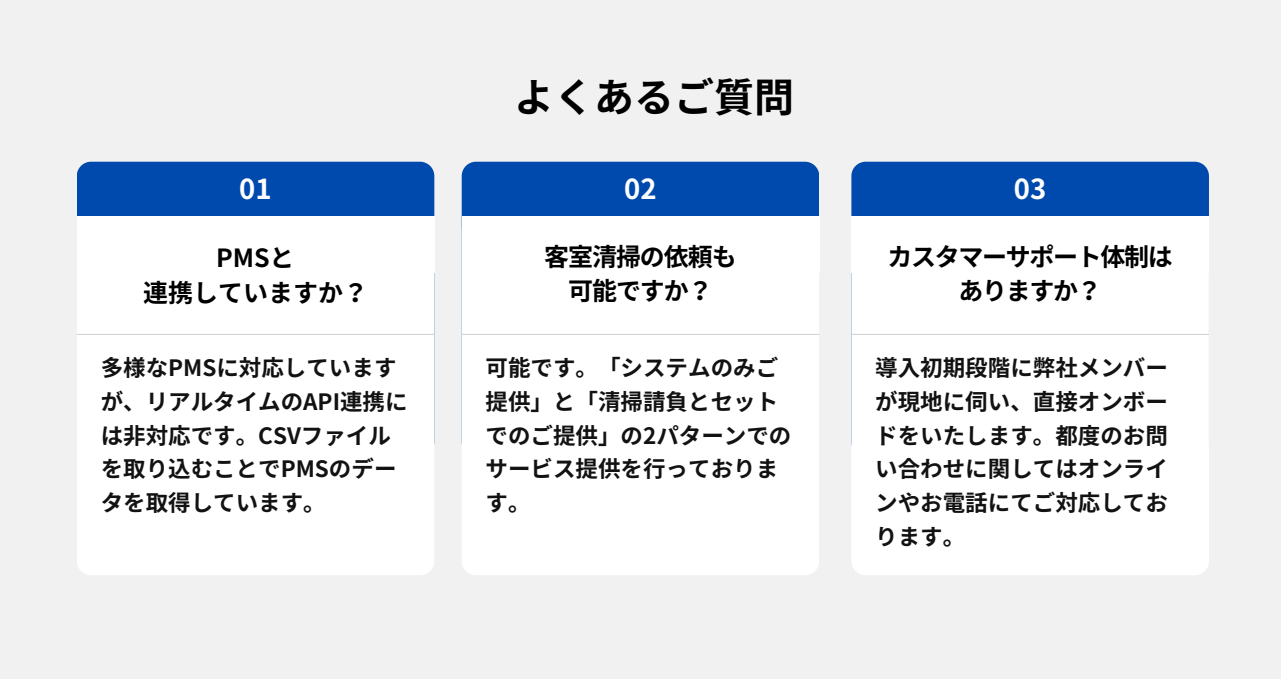
<style>
.page{position:relative;width:1281px;height:679px;background:#f1f1f1}
.page>*{position:absolute;margin:0;border:0;box-sizing:border-box;transform-origin:0 0}
.t1{font:700 40px "Source Han Sans JP";color:#000}
.t2{font:700 27.5px "Source Han Sans JP";color:#fff}
.t3{font:700 25px "Source Han Sans JP";letter-spacing:-.045em;color:#000}
.t4{font:700 25px "Source Han Sans JP";color:#000}
.t5{font:700 22.5px/33.8px "Source Han Sans JP";color:#121212}
</style>
<div class="page">
<div style="left:77px;top:162px;width:357px;height:294px;background:#004aad;border-radius:14px"></div>
<div style="left:851px;top:162px;width:358px;height:294px;background:#004aad;border-radius:14px"></div>
<div style="left:77px;top:216px;width:357px;height:359px;background:#fff;border-radius:14px"></div>
<div style="left:851px;top:216px;width:358px;height:359px;background:#fff;border-radius:14px"></div>
<div style="left:462px;top:162px;width:357px;height:294px;background:#004aad;border-radius:14px"></div>
<div style="left:462px;top:216px;width:357px;height:359px;background:#fff;border-radius:14px"></div>
<div style="left:462px;top:216px;width:357px;height:56px;background:#fff"></div>
<div style="left:77px;top:216px;width:357px;height:56px;background:#fff"></div>
<div style="left:851px;top:216px;width:358px;height:56px;background:#fff"></div>
<hr style="left:77px;top:334px;width:357px;height:1px;background:#cdcece">
<hr style="left:462px;top:334px;width:357px;height:1px;background:#cdcece">
<hr style="left:851px;top:334px;width:358px;height:1px;background:#cdcece">
<p class="t1" style="left:514px;top:66px;width:281px">よくあるご質問</p>
<p class="t2" style="left:239px;top:167px;width:34px">01</p>
<p class="t2" style="left:624px;top:167px;width:34px">02</p>
<p class="t2" style="left:1014px;top:167px;width:34px">03</p>
<p class="t3" style="left:216px;top:238px;width:80px">PMSと</p>
<p class="t4" style="left:143px;top:272px;width:226px">連携していますか？</p>
<p class="t3" style="left:544px;top:237px;width:194px">客室清掃の依頼も</p>
<p class="t3" style="left:568px;top:271px;width:146px">可能ですか？</p>
<p class="t3" style="left:887px;top:237px;width:287px">カスタマーサポート体制は</p>
<p class="t3" style="left:958px;top:271px;width:145px">ありますか？</p>
<p class="t5" style="left:101px;top:350px;width:308px">多様なPMSに対応していますが、リアルタイムのAPI連携には非対応です。CSVファイルを取り込むことでPMSのデータを取得しています。</p>
<p class="t5" style="left:485px;top:350px;width:307px">可能です。「システムのみご提供」と「清掃請負とセットでのご提供」の2パターンでのサービス提供を行っております。</p>
<p class="t5" style="left:875px;top:350px;width:294px;text-align:justify">導入初期段階に弊社メンバーが現地に伺い、直接オンボードをいたします。都度のお問い合わせに関してはオンラインやお電話にてご対応しております。</p>
</div>
